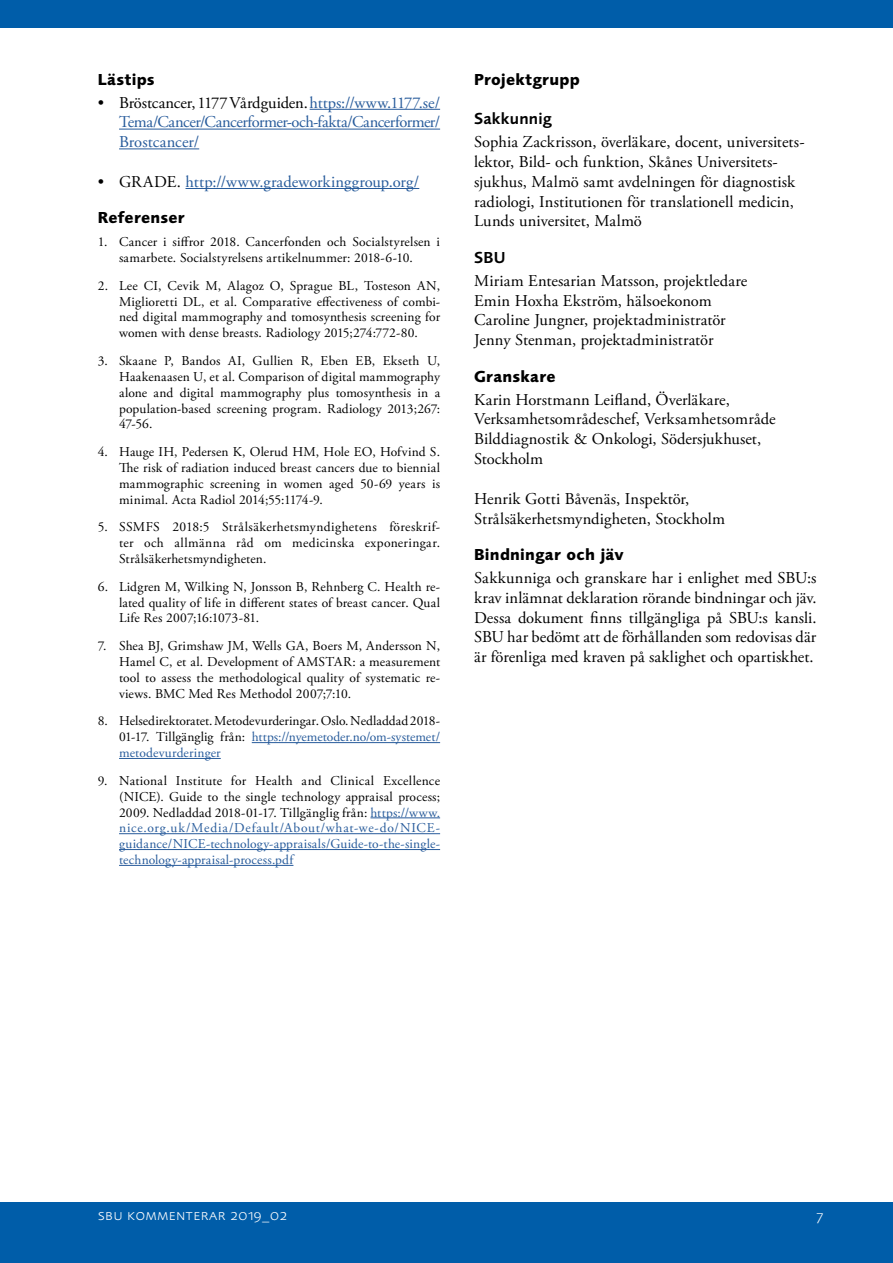
<style>
.page{position:relative;width:893px;height:1263px;background:#fff}
.page>*{position:absolute;margin:0;border:0;box-sizing:border-box;transform-origin:0 0}
.Brödtext{font:16.5px/19.8px "Adobe Garamond Pro";letter-spacing:.005em;color:#000}
.t1{font:16.5px/19.8px "Adobe Garamond Pro";letter-spacing:-.01em;color:#275b9b;text-align:justify}
.Rubrik_1_i_brödtext{font:700 16.5px "Foundry Sans";letter-spacing:.015em;color:#000}
.Rubrik_2_i_brödtext{font:600 16.5px "Foundry Sans";letter-spacing:.015em;color:#000}
.t2{font:300 15.45px "Foundry Sans Expert";letter-spacing:.03em;color:#fff}
.t3{font:13.5px/15.9px "Adobe Garamond Pro";letter-spacing:.01em;color:#000;text-align:justify}
.t4{font:13.5px/15.9px "Adobe Garamond Pro";letter-spacing:.015em;color:#275b9b;text-align:justify}
.s1{color:#000}
.s2{color:#275b9b}
</style>
<div class="page">
<div style="left:0;top:0;width:893px;height:28px;background:#005da9"></div>
<div style="left:0;top:1202px;width:893px;height:61px;background:#005da9"></div>
<hr style="left:310px;top:109px;width:130px;height:1px;background:#275b9b">
<hr style="left:119px;top:129px;width:321px;height:1px;background:#275b9b">
<hr style="left:119px;top:148px;width:80px;height:1px;background:#275b9b">
<hr style="left:186px;top:188px;width:233px;height:1px;background:#275b9b">
<hr style="left:252px;top:742px;width:188px;height:1px;background:#275b9b">
<hr style="left:119px;top:758px;width:102px;height:1px;background:#275b9b">
<hr style="left:370px;top:817px;width:70px;height:1px;background:#275b9b">
<hr style="left:119px;top:833px;width:321px;height:1px;background:#275b9b">
<hr style="left:119px;top:849px;width:321px;height:1px;background:#275b9b">
<hr style="left:119px;top:865px;width:174px;height:1px;background:#275b9b">
<h2 class="Rubrik_1_i_brödtext" style="left:98px;top:70px;width:58px">Lästips</h2>
<p class="t1" style="left:119px;top:93px;width:323px;text-indent:-21px"><span class="s1">• Bröstcancer, 1177 Vårdguiden.</span> https://www.1177.se/ Tema/Cancer/Cancerformer-och-fakta/Cancerformer/ Brostcancer/</p>
<p class="t1" style="left:98px;top:172px;width:323px"><span class="s1">• GRADE.</span> http://www.gradeworkinggroup.org/</p>
<h2 class="Rubrik_1_i_brödtext" style="left:98px;top:208px;width:88px">Referenser</h2>
<p class="t3" style="left:98px;top:234px;width:344px;text-align:center">1. Cancer i siffror 2018. Cancerfonden och Socialstyrelsen i samarbete. Socialstyrelsens artikelnummer: 2018-6-10.</p>
<p class="t3" style="left:119px;top:278px;width:323px;text-indent:-21px">2. Lee CI, Cevik M, Alagoz O, Sprague BL, Tosteson AN, Miglioretti DL, et al. Comparative effectiveness of combi&shy;ned digital mammography and tomosynthesis screening for women with dense breasts. Radiology 2015;274:772-80.</p>
<p class="t3" style="left:119px;top:353px;width:323px;text-indent:-21px">3. Skaane P, Bandos AI, Gullien R, Eben EB, Ekseth U, Haakenaasen U, et al. Comparison of digital mammography alone and digital mammography plus tomosynthesis in a population-based screening program. Radiology 2013;267:<br>47-56.</p>
<p class="t3" style="left:119px;top:444px;width:323px;text-indent:-21px">4. Hauge IH, Pedersen K, Olerud HM, Hole EO, Hofvind S.<br>The risk of radiation induced breast cancers due to biennial mammographic screening in women aged 50-69 years is minimal. Acta Radiol 2014;55:1174-9.</p>
<p class="t3" style="left:119px;top:520px;width:323px;text-indent:-21px">5. SSMFS 2018:5 Strålsäkerhetsmyndighetens föreskrif&shy;ter och allmänna råd om medicinska exponeringar.<br>Strålsäkerhetsmyndigheten.</p>
<p class="t3" style="left:119px;top:579px;width:323px;text-indent:-21px">6. Lidgren M, Wilking N, Jonsson B, Rehnberg C. Health re&shy;lated quality of life in different states of breast cancer. Qual Life Res 2007;16:1073-81.</p>
<p class="t3" style="left:119px;top:638px;width:323px;text-indent:-21px">7. Shea BJ, Grimshaw JM, Wells GA, Boers M, Andersson N, Hamel C, et al. Development of AMSTAR: a measurement tool to assess the methodological quality of systematic re&shy;views. BMC Med Res Methodol 2007;7:10.</p>
<p class="t3" style="left:119px;top:714px;width:323px;text-indent:-21px">8. Helsedirektoratet. Metodevurderingar. Oslo. Nedladdad 2018- 01-17. Tillgänglig från: <span class="s2">https://nyemetoder.no/om-systemet/ metodevurderinger</span></p>
<p class="t4" style="left:119px;top:773px;width:323px;text-indent:-21px"><span class="s1">9. National Institute for Health and Clinical Excellence (NICE). Guide to the single technology appraisal process; 2009. Nedladdad 2018-01-17. Tillgänglig från:</span> https://www. nice.org.uk/Media/Default/About/what-we-do/NICE&shy;guidance/NICE-technology-appraisals/Guide-to-the-single&shy;technology-appraisal-process.pdf</p>
<h2 class="Rubrik_1_i_brödtext" style="left:474px;top:70px;width:107px">Projektgrupp</h2>
<h3 class="Rubrik_2_i_brödtext" style="left:474px;top:109px;width:79px">Sakkunnig</h3>
<p class="Brödtext" style="left:474px;top:133px;width:332px">Sophia Zackrisson, överläkare, docent, universitets&shy;lektor, Bild- och funktion, Skånes Universitets&shy;sjukhus, Malmö samt avdelningen för diagnostisk radiologi, Institutionen för translationell medicin, Lunds universitet, Malmö</p>
<h3 class="Rubrik_2_i_brödtext" style="left:474px;top:248px;width:33px">SBU</h3>
<p class="Brödtext" style="left:474px;top:271px;width:275px">Miriam Entesarian Matsson, projektledare</p>
<p class="Brödtext" style="left:474px;top:291px;width:239px">Emin Hoxha Ekström, hälsoekonom</p>
<p class="Brödtext" style="left:474px;top:311px;width:253px">Caroline Jungner, projektadministratör</p>
<p class="Brödtext" style="left:474px;top:331px;width:241px">Jenny Stenman, projektadministratör</p>
<h2 class="Rubrik_1_i_brödtext" style="left:474px;top:367px;width:83px">Granskare</h2>
<p class="Brödtext" style="left:474px;top:390px;width:303px">Karin Horstmann Leifland, Överläkare, Verksamhetsområdeschef, Verksamhetsområde Bilddiagnostik &amp; Onkologi, Södersjukhuset, Stockholm</p>
<p class="Brödtext" style="left:474px;top:489px;width:252px">Henrik Gotti Båvenäs, Inspektör,<br>Strålsäkerhetsmyndigheten, Stockholm</p>
<h2 class="Rubrik_1_i_brödtext" style="left:474px;top:545px;width:151px">Bindningar och jäv</h2>
<p class="Brödtext" style="left:474px;top:568px;width:344px;text-align:justify">Sakkunniga och granskare har i enlighet med SBU:s krav inlämnat deklaration rörande bindningar och jäv.<br>Dessa dokument finns tillgängliga på SBU:s kansli.<br>SBU har bedömt att de förhållanden som redovisas där är förenliga med kraven på saklighet och opartiskhet.</p>
<p class="t2" style="left:98px;top:1206px;width:191px">sbu kommenterar 2019_02</p>
<p class="t2" style="left:816px;top:1206px;width:8px">7</p>
</div>
